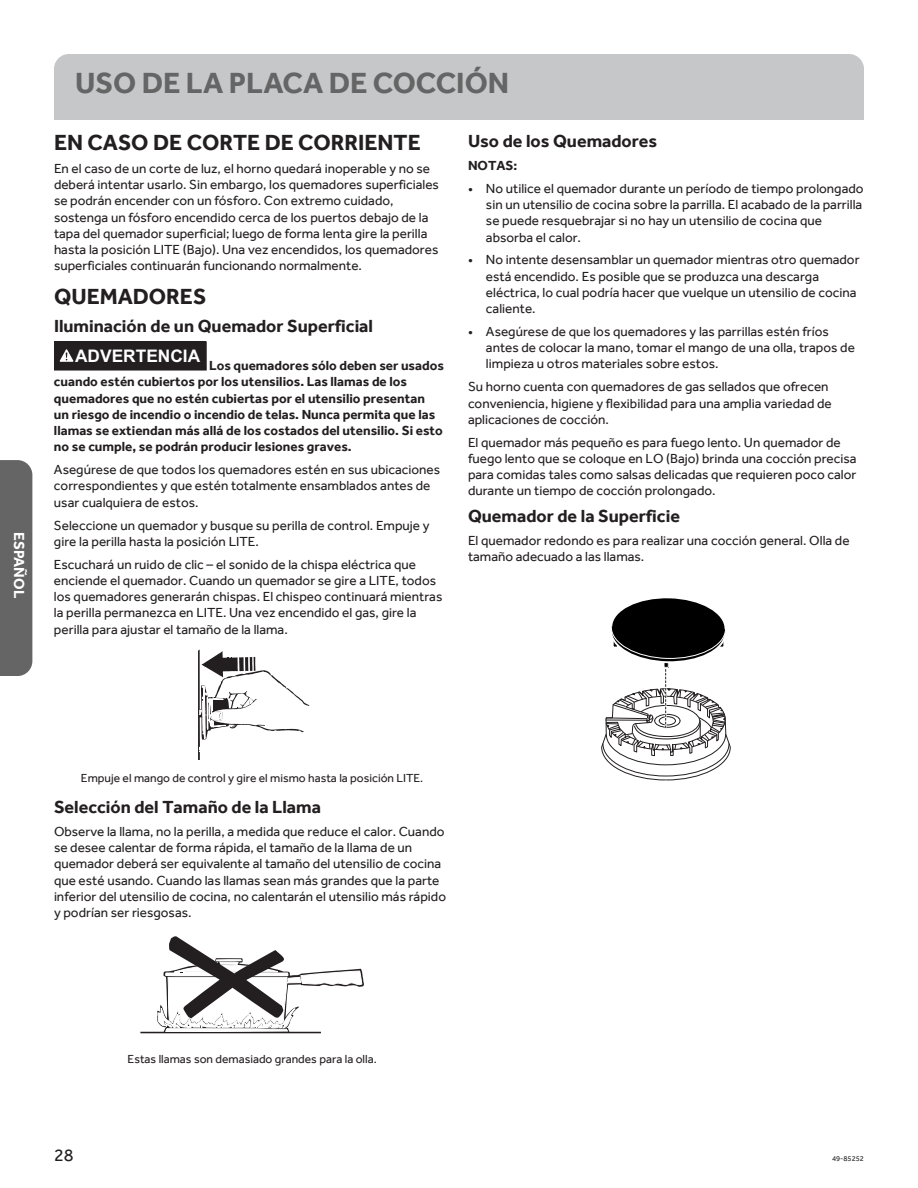
<style>
.page{position:relative;width:918px;height:1188px;background:#fff}
.page>*{position:absolute;margin:0;border:0;box-sizing:border-box;transform-origin:0 0}
.t1{font:700 30px "Effra";color:#646564}
.t2{font:700 22.5px "Effra";color:#231f20}
.t3{font:700 18px "Effra";color:#231f20}
.t4{font:18px "Effra";color:#231f20}
.t5{font:700 17.4px "Arial";color:#fff}
.t6{font:700 15px "Effra";color:#fff}
.t7{font:13.5px/16.2px "Effra";color:#231f20}
.t8{font:700 13.5px/16.2px "Effra";color:#231f20}
.t9{font:12px "Effra";color:#231f20}
.t10{font:7.5px "Effra";color:#231f20}
</style>
<div class="page">
<div style="left:17px;top:460px;width:15px;height:216px;background:#646564"></div>
<div style="left:54px;top:342px;width:152px;height:28px;background:#231f20"></div>
<svg style="left:60px;top:349px;width:14px;height:13px"></svg>
<div style="left:54px;top:54px;width:810px;height:66px;background:#c6c7c9"></div>
<svg style="left:140px;top:936px;width:224px;height:97px"></svg>
<svg style="left:198px;top:650px;width:112px;height:110px"></svg>
<svg style="left:601px;top:598px;width:130px;height:183px"></svg>
<p class="t6" style="left:28px;top:532px;width:67px;rotate:90deg">ESPAÑOL</p>
<h1 class="t1" style="left:75px;top:65px;width:436px">USO DE LA PLACA DE COCCIÓN</h1>
<h2 class="t2" style="left:54px;top:129px;width:368px">EN CASO DE CORTE DE CORRIENTE</h2>
<p class="t7" style="left:54px;top:160px;width:387px">En el caso de un corte de luz, el horno quedará inoperable y no se deberá intentar usarlo. Sin embargo, los quemadores superficiales se podrán encender con un fósforo. Con extremo cuidado, sostenga un fósforo encendido cerca de los puertos debajo de la tapa del quemador superficial; luego de forma lenta gire la perilla hasta la posición LITE (Bajo). Una vez encendidos, los quemadores superficiales continuarán funcionando normalmente.</p>
<h2 class="t2" style="left:54px;top:283px;width:154px">QUEMADORES</h2>
<h3 class="t3" style="left:54px;top:315px;width:321px">Iluminación de un Quemador Superficial</h3>
<p class="t5" style="left:75px;top:346px;width:127px">ADVERTENCIA</p>
<p class="t8" style="left:54px;top:358px;width:391px;text-indent:155px">Los quemadores sólo deben ser usados cuando estén cubiertos por los utensilios. Las llamas de los quemadores que no estén cubiertas por el utensilio presentan<br>un riesgo de incendio o incendio de telas. Nunca permita que las llamas se extiendan más allá de los costados del utensilio. Si esto no se cumple, se podrán producir lesiones graves.</p>
<p class="t7" style="left:54px;top:462px;width:388px">Asegúrese de que todos los quemadores estén en sus ubicaciones correspondientes y que estén totalmente ensamblados antes de usar cualquiera de estos.</p>
<p class="t7" style="left:54px;top:517px;width:377px">Seleccione un quemador y busque su perilla de control. Empuje y gire la perilla hasta la posición LITE.</p>
<p class="t7" style="left:54px;top:556px;width:390px">Escuchará un ruido de clic – el sonido de la chispa eléctrica que enciende el quemador. Cuando un quemador se gire a LITE, todos los quemadores generarán chispas. El chispeo continuará mientras la perilla permanezca en LITE. Una vez encendido el gas, gire la perilla para ajustar el tamaño de la llama.</p>
<h3 class="t3" style="left:468px;top:130px;width:191px">Uso de los Quemadores</h3>
<p class="t8" style="left:468px;top:157px;width:51px">NOTAS:</p>
<p class="t7" style="left:486px;top:180px;width:379px;text-indent:-18px">• No utilice el quemador durante un período de tiempo prolongado sin un utensilio de cocina sobre la parrilla. El acabado de la parrilla se puede resquebrajar si no hay un utensilio de cocina que absorba el calor.</p>
<p class="t7" style="left:486px;top:252px;width:375px;text-indent:-18px">• No intente desensamblar un quemador mientras otro quemador está encendido. Es posible que se produzca una descarga eléctrica, lo cual podría hacer que vuelque un utensilio de cocina caliente.</p>
<p class="t7" style="left:486px;top:323px;width:370px;text-indent:-18px">• Asegúrese de que los quemadores y las parrillas estén fríos antes de colocar la mano, tomar el mango de una olla, trapos de limpieza u otros materiales sobre estos.</p>
<p class="t7" style="left:468px;top:379px;width:365px">Su horno cuenta con quemadores de gas sellados que ofrecen conveniencia, higiene y flexibilidad para una amplia variedad de aplicaciones de cocción.</p>
<p class="t7" style="left:468px;top:434px;width:390px">El quemador más pequeño es para fuego lento. Un quemador de fuego lento que se coloque en LO (Bajo) brinda una cocción precisa para comidas tales como salsas delicadas que requieren poco calor durante un tiempo de cocción prolongado.</p>
<h3 class="t3" style="left:468px;top:505px;width:213px">Quemador de la Superficie</h3>
<p class="t7" style="left:468px;top:532px;width:383px">El quemador redondo es para realizar una cocción general. Olla de tamaño adecuado a las llamas.</p>
<p class="t9" style="left:81px;top:771px;width:344px">Empuje el mango de control y gire el mismo hasta la posición LITE.</p>
<h3 class="t3" style="left:54px;top:796px;width:268px">Selección del Tamaño de la Llama</h3>
<p class="t7" style="left:54px;top:823px;width:394px">Observe la llama, no la perilla, a medida que reduce el calor. Cuando se desee calentar de forma rápida, el tamaño de la llama de un quemador deberá ser equivalente al tamaño del utensilio de cocina que esté usando. Cuando las llamas sean más grandes que la parte inferior del utensilio de cocina, no calentarán el utensilio más rápido y podrían ser riesgosas.</p>
<p class="t9" style="left:128px;top:1052px;width:251px">Estas llamas son demasiado grandes para la olla.</p>
<h3 class="t4" style="left:54px;top:1144px;width:21px">28</h3>
<p class="t10" style="left:832px;top:1154px;width:33px">49-85252</p>
</div>
